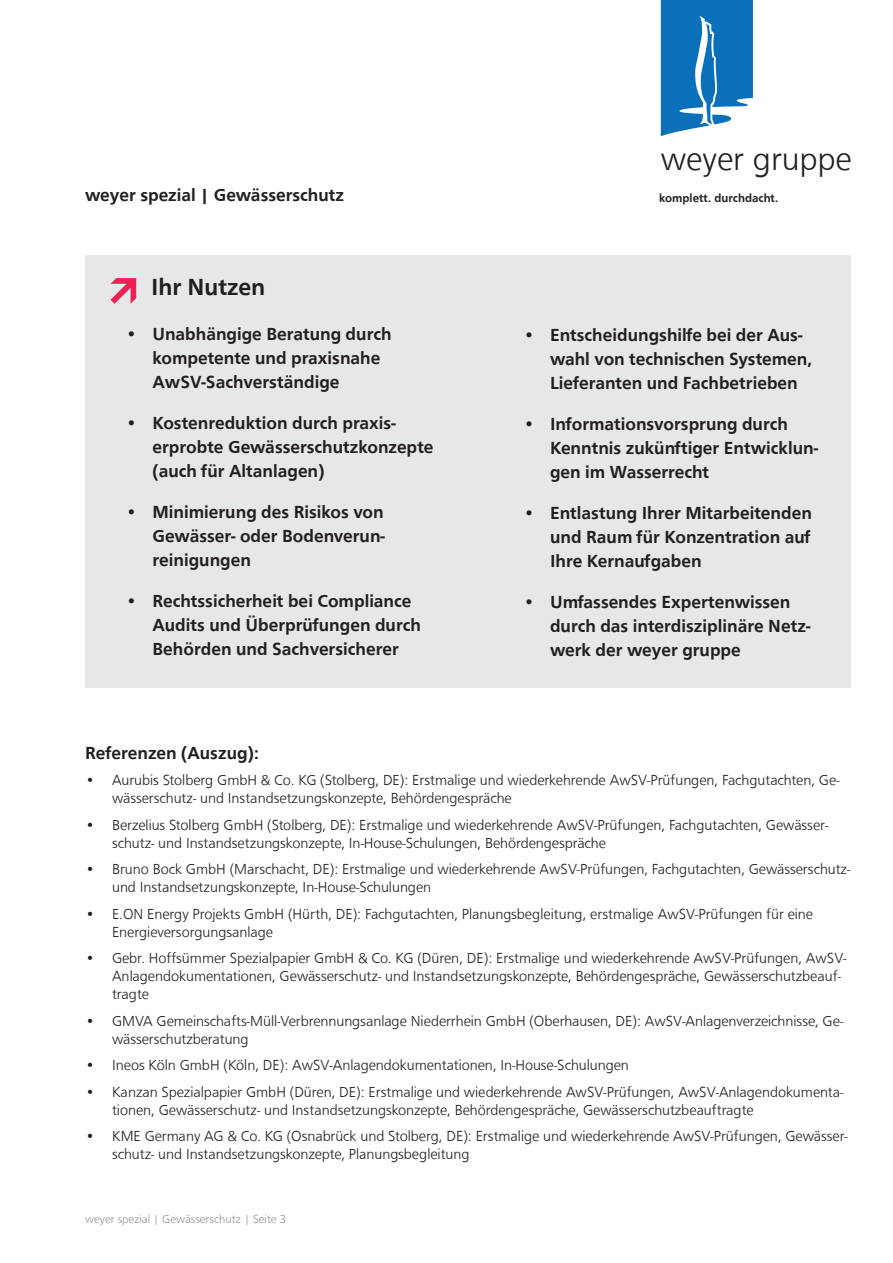
<style>
.page{position:relative;width:893px;height:1263px;background:#fff}
.page>*{position:absolute;margin:0;border:0;box-sizing:border-box;transform-origin:0 0}
.t1{font:300 33.75px "Front Page";letter-spacing:-.005em;color:#231f20}
.t2{font:500 24px "Front Page";color:#231f20}
.t3{font:500 18px/24px "Front Page";color:#231f20}
.t4{font:300 15px/18px "Front Page";letter-spacing:-.005em;color:#231f20}
.t5{font:300 12px "Front Page";letter-spacing:-.005em;color:#939598}
.t6{font:500 12px "Front Page";color:#231f20}
</style>
<div class="page">
<svg style="left:661px;top:0;width:92px;height:136px"></svg>
<div style="left:85px;top:255px;width:765px;height:433px;background:#e6e7e9"></div>
<svg style="left:111px;top:278px;width:25px;height:26px"></svg>
<p class="t3" style="left:85px;top:183px;width:261px">weyer spezial | Gewässerschutz</p>
<h2 class="t2" style="left:151px;top:274px;width:116px">Ihr Nutzen</h2>
<p class="t3" style="left:152px;top:322px;width:241px;text-indent:-27px">• Unabhängige Beratung durch kompetente und praxisnahe<br>AwSV-Sachverständige</p>
<p class="t3" style="left:152px;top:411px;width:282px;text-indent:-27px">• Kostenreduktion durch praxis&shy;erprobte Gewässerschutzkonzepte (auch für Altanlagen)</p>
<p class="t3" style="left:152px;top:500px;width:234px;text-align:justify;text-indent:-27px">• Minimierung des Risikos von Gewässer- oder Bodenverun&shy;reinigungen</p>
<p class="t3" style="left:152px;top:589px;width:270px;text-indent:-27px">• Rechtssicherheit bei Compliance<br>Audits und Überprüfungen durch<br>Behörden und Sachversicherer</p>
<h1 class="t1" style="left:661px;top:140px;width:193px">weyer gruppe</h1>
<p class="t6" style="left:659px;top:192px;width:121px">komplett. durchdacht.</p>
<p class="t3" style="left:550px;top:323px;width:264px;text-indent:-27px">• Entscheidungshilfe bei der Aus&shy;wahl von technischen Systemen,<br>Lieferanten und Fachbetrieben</p>
<p class="t3" style="left:550px;top:412px;width:270px;text-indent:-27px">• Informationsvorsprung durch<br>Kenntnis zukünftiger Entwicklun&shy;gen im Wasserrecht</p>
<p class="t3" style="left:550px;top:501px;width:263px;text-align:justify;text-indent:-27px">• Entlastung Ihrer Mitarbeitenden und Raum für Konzentration auf Ihre Kernaufgaben</p>
<p class="t3" style="left:550px;top:590px;width:262px;text-indent:-27px">• Umfassendes Expertenwissen durch das interdisziplinäre Netz&shy;werk der weyer gruppe</p>
<p class="t3" style="left:85px;top:741px;width:175px">Referenzen (Auszug):</p>
<p class="t4" style="left:112px;top:771px;width:729px;text-indent:-27px">• Aurubis Stolberg GmbH &amp; Co. KG (Stolberg, DE): Erstmalige und wiederkehrende AwSV-Prüfungen, Fachgutachten, Ge&shy;wässerschutz- und Instandsetzungskonzepte, Behördengespräche</p>
<p class="t4" style="left:112px;top:816px;width:718px;text-indent:-27px">• Berzelius Stolberg GmbH (Stolberg, DE): Erstmalige und wiederkehrende AwSV-Prüfungen, Fachgutachten, Gewässer&shy;schutz- und Instandsetzungskonzepte, In-House-Schulungen, Behördengespräche</p>
<p class="t4" style="left:112px;top:860px;width:740px;text-indent:-27px">• Bruno Bock GmbH (Marschacht, DE): Erstmalige und wiederkehrende AwSV-Prüfungen, Fachgutachten, Gewässerschutz&shy;und Instandsetzungskonzepte, In-House-Schulungen</p>
<p class="t4" style="left:112px;top:905px;width:703px;text-indent:-27px">• E.ON Energy Projekts GmbH (Hürth, DE): Fachgutachten, Planungsbegleitung, erstmalige AwSV-Prüfungen für eine<br>Energieversorgungsanlage</p>
<p class="t4" style="left:112px;top:950px;width:736px;text-indent:-27px">• Gebr. Hoffsümmer Spezialpapier GmbH &amp; Co. KG (Düren, DE): Erstmalige und wiederkehrende AwSV-Prüfungen, AwSV-<br>Anlagendokumentationen, Gewässerschutz- und Instandsetzungskonzepte, Behördengespräche, Gewässerschutzbeauf&shy;tragte</p>
<p class="t4" style="left:112px;top:1012px;width:733px;text-indent:-27px">• GMVA Gemeinschafts-Müll-Verbrennungsanlage Niederrhein GmbH (Oberhausen, DE): AwSV-Anlagenverzeichnisse, Ge&shy;wässerschutzberatung</p>
<p class="t4" style="left:85px;top:1057px;width:545px">• Ineos Köln GmbH (Köln, DE): AwSV-Anlagendokumentationen, In-House-Schulungen</p>
<p class="t4" style="left:112px;top:1083px;width:733px;text-indent:-27px">• Kanzan Spezialpapier GmbH (Düren, DE): Erstmalige und wiederkehrende AwSV-Prüfungen, AwSV-Anlagendokumenta&shy;tionen, Gewässerschutz- und Instandsetzungskonzepte, Behördengespräche, Gewässerschutzbeauftragte</p>
<p class="t4" style="left:112px;top:1128px;width:737px;text-indent:-27px">• KME Germany AG &amp; Co. KG (Osnabrück und Stolberg, DE): Erstmalige und wiederkehrende AwSV-Prüfungen, Gewässer&shy;schutz- und Instandsetzungskonzepte, Planungsbegleitung</p>
<p class="t5" style="left:85px;top:1212px;width:203px">weyer spezial | Gewässerschutz | Seite 3</p>
</div>
